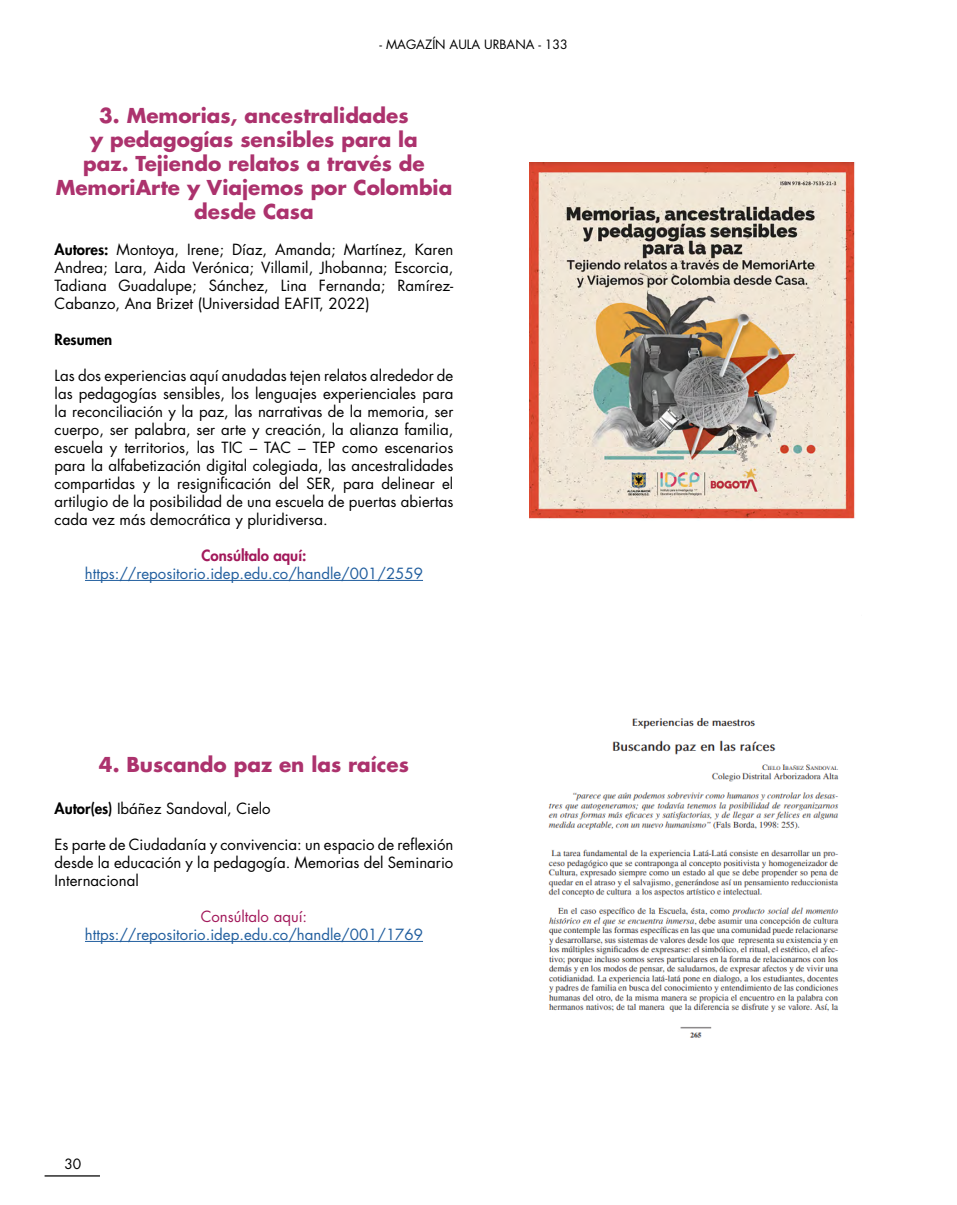
<style>
.page{position:relative;width:957px;height:1205px;background:#fff}
.page>*{position:absolute;margin:0;border:0;box-sizing:border-box;transform-origin:0 0}
.t1{font:700 20px/24px "Futura Std";color:#ac326d;text-align:center}
.t2{font:15px/18px "Futura Std";color:#000;text-align:justify}
.t3{font:15px "Futura Std";color:#215e9e}
.t4{font:800 15px "Futura Std";color:#a2195b}
.t5{font:15px "Futura Std";color:#a2195b}
.t6{font:800 15px "Futura Std";color:#000}
.t7{font:13.75px "Futura Std";color:#000}
.t8{font:12.5px "Futura Std";color:#000}
.s1{font-weight:800}
</style>
<div class="page">
<hr style="left:85px;top:580px;width:338px;height:1px;background:#215e9e">
<hr style="left:85px;top:941px;width:338px;height:1px;background:#215e9e">
<svg style="left:529px;top:163px;width:326px;height:356px;background:#ceb5a4"></svg>
<img style="left:548px;top:718px;width:291px;height:320px">
<hr style="left:45px;top:1175px;width:55px;height:1px;background:#000">
<p class="t8" style="left:379px;top:36px;width:190px">- MAGAZÍN AULA URBANA - 133</p>
<h1 class="t1" style="left:56px;top:103px;width:398px">3. Memorias, ancestralidades<br>y pedagogías sensibles para la<br>paz. Tejiendo relatos a través de<br>MemoriArte y Viajemos por Colombia desde Casa</h1>
<p class="t2" style="left:55px;top:240px;width:400px"><span class="s1">Autores:</span> Montoya, Irene; Díaz, Amanda; Martínez, Karen Andrea; Lara, Aida Verónica; Villamil, Jhobanna; Escorcia, Tadiana Guadalupe; Sánchez, Lina Fernanda; Ramírez-Cabanzo, Ana Brizet (Universidad EAFIT, 2022)</p>
<p class="t6" style="left:55px;top:330px;width:59px">Resumen</p>
<p class="t2" style="left:55px;top:366px;width:400px">Las dos experiencias aquí anudadas tejen relatos alrededor de las pedagogías sensibles, los lenguajes experienciales para la reconciliación y la paz, las narrativas de la memoria, ser cuerpo, ser palabra, ser arte y creación, la alianza familia, escuela y territorios, las TIC – TAC – TEP como escenarios para la alfabetización digital colegiada, las ancestralidades compartidas y la resignificación del SER, para delinear el artilugio de la posibilidad de una escuela de puertas abiertas cada vez más democrática y pluridiversa.</p>
<p class="t4" style="left:201px;top:546px;width:106px">Consúltalo aquí:</p>
<p class="t3" style="left:85px;top:564px;width:339px">https://repositorio.idep.edu.co/handle/001/2559</p>
<h1 class="t1" style="left:99px;top:752px;width:311px">4. Buscando paz en las raíces</h1>
<p class="t2" style="left:55px;top:799px;width:218px"><span class="s1">Autor(es)</span> Ibáñez Sandoval, Cielo</p>
<p class="t2" style="left:55px;top:835px;width:400px">Es parte de Ciudadanía y convivencia: un espacio de reflexión desde la educación y la pedagogía. Memorias del Seminario Internacional</p>
<p class="t5" style="left:201px;top:907px;width:108px">Consúltalo aquí:</p>
<p class="t3" style="left:85px;top:925px;width:339px">https://repositorio.idep.edu.co/handle/001/1769</p>
<p class="t7" style="left:64px;top:1155px;width:18px">30</p>
</div>
